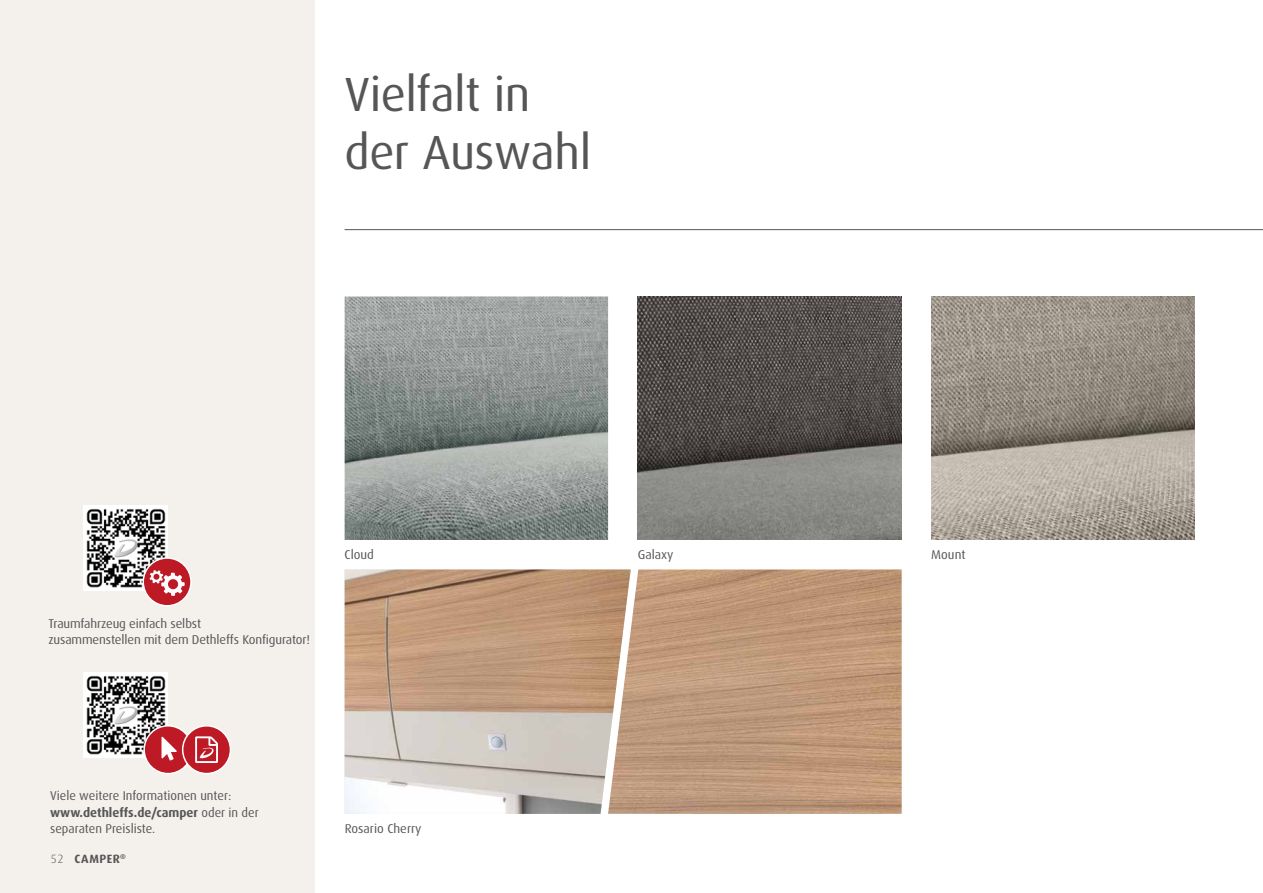
<style>
.page{position:relative;width:1263px;height:893px;background:#fff}
.page>*{position:absolute;margin:0;border:0;box-sizing:border-box;transform-origin:0 0}
.t1{font:48px/58.5px "Dax OT";letter-spacing:-.01em;color:#565656}
.t2{font:12.75px/16.5px "Dax OT";letter-spacing:-.005em;color:#565656}
.t3{font:700 12px "Dax Pro";letter-spacing:.045em;color:#565656}
.s1{font-weight:700}
.s2{font-family:"Dax OT";font-weight:300}
</style>
<div class="page">
<img style="left:638px;top:296px;width:263px;height:244px">
<img style="left:931px;top:296px;width:264px;height:244px">
<img style="left:345px;top:296px;width:263px;height:244px">
<hr style="left:345px;top:229px;width:918px;height:1px;background:#565656">
<div style="left:0;top:0;width:314px;height:893px;background:#f4f1ed"></div>
<img style="left:345px;top:569px;width:263px;height:245px">
<img style="left:608px;top:569px;width:294px;height:245px">
<img style="left:83px;top:673px;width:84px;height:85px">
<div style="left:144px;top:726px;width:48px;height:48px;background:#bd1a26;border-radius:50%"></div>
<div style="left:143px;top:725px;width:50px;height:49px;border:2px solid #fff;border-radius:50%"></div>
<svg style="left:161px;top:737px;width:16px;height:23px"></svg>
<div style="left:183px;top:726px;width:47px;height:48px;background:#bd1a26;border-radius:50%"></div>
<div style="left:182px;top:725px;width:49px;height:49px;border:2px solid #fff;border-radius:50%"></div>
<svg style="left:195px;top:736px;width:23px;height:27px"></svg>
<img style="left:83px;top:505px;width:84px;height:85px">
<div style="left:143px;top:558px;width:48px;height:48px;background:#bd1a26;border-radius:50%"></div>
<div style="left:142px;top:557px;width:50px;height:49px;border:2px solid #fff;border-radius:50%"></div>
<svg style="left:150px;top:570px;width:35px;height:26px"></svg>
<h1 class="t1" style="left:344px;top:66px;width:248px">Vielfalt in der Auswahl</h1>
<p class="t2" style="left:48px;top:615px;width:263px">Traumfahrzeug einfach selbst<br>zusammenstellen mit dem Dethleffs Konfigurator!</p>
<p class="t2" style="left:345px;top:547px;width:31px">Cloud</p>
<p class="t2" style="left:638px;top:547px;width:37px">Galaxy</p>
<p class="t2" style="left:931px;top:547px;width:36px">Mount</p>
<p class="t2" style="left:50px;top:788px;width:210px">Viele weitere Informationen unter: <span class="s1">www.dethleffs.de/camper</span> oder in der separaten Preisliste.</p>
<p class="t3" style="left:51px;top:851px;width:76px"><span class="s2">52</span> CAMPER<sup>®</sup></p>
<p class="t2" style="left:345px;top:821px;width:78px">Rosario Cherry</p>
</div>
